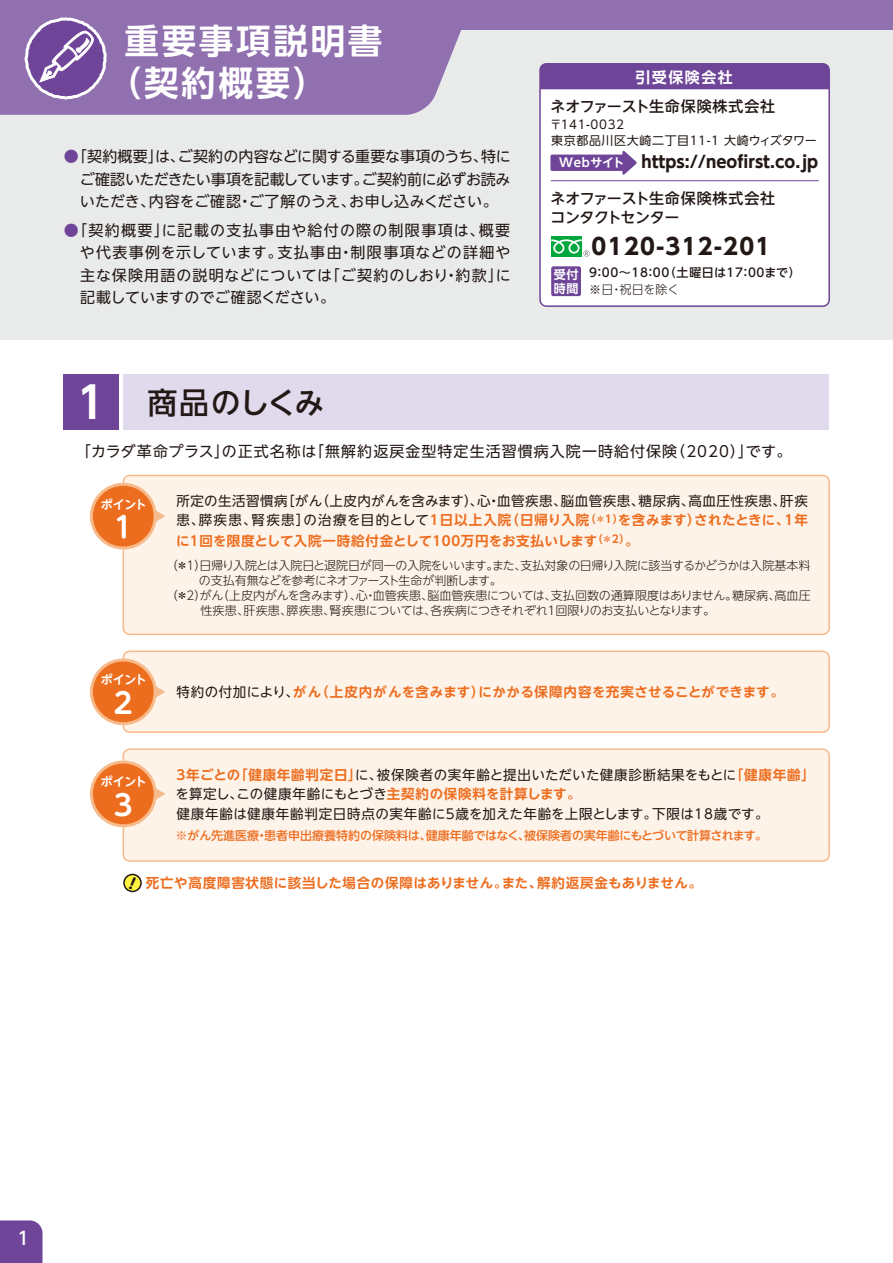
<style>
.page{position:relative;width:893px;height:1263px;background:#fff}
.page>*{position:absolute;margin:0;border:0;box-sizing:border-box;transform-origin:0 0}
.t1{font:700 34.5px/42px "UD Shin Go NT Pro De";letter-spacing:.08em;color:#fff}
.t2{font:500 30px "UD Shin Go NT Pro";letter-spacing:-.045em;color:#221815}
.t3{font:700 28.5px "UD Shin M Go Pro De";color:#fff}
.t4{font:700 22.5px "UD Shin Go NT Pro";letter-spacing:.06em;color:#221815}
.t5{font:500 18px "UD Shin Go NT Pro";color:#fff}
.t6{font:700 16.5px "UD Shin Go NT Pro";color:#221815}
.t7{font:15px/22.5px "UD Shin Go NT Pro";letter-spacing:.04em;color:#221815;text-align:justify}
.t8{font:15px "UD Shin Go NT Pro";letter-spacing:.07em;color:#221815}
.t9{font:500 15px/19.5px "UD Shin Go NT Pro";letter-spacing:-.02em;color:#221815}
.t10{font:500 15px "UD Shin Go NT Pro";letter-spacing:.025em;color:#221815}
.t11{font:700 15px "UD Shin Go NT Pro De";letter-spacing:.1em;color:#fff}
.t12{font:700 13.5px/20.4px "UD Shin Go NT Pro De";letter-spacing:.03em;color:#ed6d1f}
.t13{font:13.5px/19.5px "UD Shin Go NT Pro";letter-spacing:.04em;color:#221815}
.t14{font:300 12px "UD Shin Go NT Pro";color:#221815}
.t15{font:500 12px "UD Shin Go NT Pro";letter-spacing:-.005em;color:#ed6d1f}
.t16{font:300 12px "UD Shin Go NT Pro";letter-spacing:.02em;color:#221815}
.t17{font:12px/16.5px "UD Shin Go NT Pro";letter-spacing:.05em;color:#221815}
.t18{font:300 12px "UD Shin Go NT Pro";letter-spacing:-.04em;color:#221815}
.t19{font:500 12px "UD Shin Go NT Pro";letter-spacing:.06em;color:#221815}
.t20{font:700 12px "UD Shin M Go Pro De";letter-spacing:-.04em;color:#fff}
.t21{font:700 12px/13.5px "UD Shin Go NT Pro De";color:#fff}
.s1{color:#6e4598}
.s2{font-family:"UD Shin Go NT Pro De";font-weight:700;font-size:43.5px;color:#fff}
.s3{font-family:"UD Shin Go NT Pro De";font-size:12px;color:#fff}
.s4{font-family:"UD Shin Go NT Pro";font-weight:400;color:#221815}
.s5{font-family:"UD Shin Go NT Pro De";font-weight:700;color:#ed6d1f}
</style>
<div class="page">
<div style="left:0;top:1220px;width:43px;height:43px;background:#6e4598"></div>
<div style="left:0;top:0;width:893px;height:340px;background:#e9eaea"></div>
<div style="left:0;top:0;width:893px;height:30px;background:#9070af"></div>
<div style="left:0;top:30px;width:461px;height:85px;background:#9070af"></div>
<div style="left:123px;top:475px;width:706px;height:159px;background:#fef3e9;border-radius:6px"></div>
<div style="left:123px;top:475px;width:707px;height:160px;border:2px solid #f7ba8b;border-radius:6px"></div>
<div style="left:540px;top:64px;width:289px;height:242px;background:#fff;border-radius:6px"></div>
<div style="left:539px;top:63px;width:291px;height:244px;border:2px solid #6e4598;border-radius:6px"></div>
<div style="left:540px;top:64px;width:289px;height:25px;background:#6e4598"></div>
<hr style="left:551px;top:180px;width:268px;height:1px;background:#6e4598">
<div style="left:123px;top:375px;width:706px;height:55px;background:#e1d9ec"></div>
<div style="left:64px;top:375px;width:55px;height:55px;background:#6e4598"></div>
<svg style="left:124px;top:874px;width:17px;height:17px"></svg>
<div style="left:123px;top:874px;width:19px;height:18px;border:2px solid #221815;border-radius:50%"></div>
<svg style="left:550px;top:151px;width:87px;height:24px"></svg>
<div style="left:551px;top:266px;width:30px;height:30px;background:#6e4598;border-radius:2px"></div>
<svg style="left:23px;top:17px;width:85px;height:84px;background:#9273b1"></svg>
<div style="left:551px;top:236px;width:31px;height:20px;background:#00a73c"></div>
<svg style="left:551px;top:239px;width:38px;height:17px"></svg>
<div style="left:123px;top:749px;width:706px;height:112px;background:#fef3e9;border-radius:6px"></div>
<div style="left:123px;top:748px;width:707px;height:114px;border:2px solid #f7ba8b;border-radius:6px"></div>
<div style="left:91px;top:484px;width:64px;height:64px;background:#ed6d1f;border-radius:50%"></div>
<div style="left:90px;top:483px;width:67px;height:66px;border:3px solid #f7ba8b;border-radius:50%"></div>
<svg style="left:155px;top:510px;width:10px;height:12px"></svg>
<div style="left:91px;top:762px;width:64px;height:64px;background:#ed6d1f;border-radius:50%"></div>
<div style="left:90px;top:760px;width:67px;height:67px;border:3px solid #f7ba8b;border-radius:50%"></div>
<svg style="left:155px;top:787px;width:10px;height:13px"></svg>
<div style="left:123px;top:651px;width:706px;height:81px;background:#fef3e9;border-radius:6px"></div>
<div style="left:123px;top:651px;width:707px;height:82px;border:2px solid #f7ba8b;border-radius:6px"></div>
<div style="left:91px;top:660px;width:64px;height:64px;background:#ed6d1f;border-radius:50%"></div>
<div style="left:90px;top:658px;width:67px;height:67px;border:3px solid #f7ba8b;border-radius:50%"></div>
<svg style="left:155px;top:685px;width:10px;height:13px"></svg>
<svg style="left:129px;top:876px;width:8px;height:13px"></svg>
<h1 class="t1" style="left:107px;top:19px;width:277px;text-indent:18px">重要事項説明書（契約概要）</h1>
<p class="t7" style="left:80px;top:145px;width:432px;text-indent:-16px"><span class="s1">●</span>「契約概要」は、ご契約の内容などに関する重要な事項のうち、特にご確認いただきたい事項を記載しています。ご契約前に必ずお読みいただき、内容をご確認・ご了解のうえ、お申し込みください。</p>
<p class="t7" style="left:80px;top:218px;width:432px;text-indent:-16px"><span class="s1">●</span>「契約概要」に記載の支払事由や給付の際の制限事項は、概要や代表事例を示しています。支払事由・制限事項などの詳細や主な保険用語の説明などについては「ご契約のしおり・約款」に記載していますのでご確認ください。</p>
<h2 class="t2" style="left:77px;top:378px;width:249px"><span class="s2">1</span> 商品のしくみ</h2>
<p class="t11" style="left:635px;top:65px;width:99px">引受保険会社</p>
<p class="t10" style="left:551px;top:94px;width:226px">ネオファースト生命保険株式会社</p>
<p class="t17" style="left:550px;top:116px;width:269px">〒141-0032<br>東京都品川区大崎二丁目11-1 大崎ウィズタワー</p>
<p class="t6" style="left:559px;top:149px;width:261px"><span class="s3">Webサイト</span> https://neofirst.co.jp</p>
<p class="t9" style="left:551px;top:188px;width:226px">ネオファースト生命保険株式会社コンタクトセンター</p>
<p class="t21" style="left:554px;top:267px;width:26px">受付時間</p>
<h3 class="t4" style="left:592px;top:228px;width:180px">0120-312-201</h3>
<p class="t19" style="left:589px;top:263px;width:213px">9：00～18：00（土曜日は17：00まで）</p>
<p class="t14" style="left:589px;top:280px;width:92px">※日・祝日を除く</p>
<p class="t8" style="left:76px;top:439px;width:717px">「カラダ革命プラス」の正式名称は「無解約返戻金型特定生活習慣病入院一時給付保険（2020）」です。</p>
<p class="t20" style="left:101px;top:494px;width:47px">ポイント</p>
<h3 class="t3" style="left:114px;top:504px;width:20px">1</h3>
<p class="t20" style="left:101px;top:670px;width:47px">ポイント</p>
<h3 class="t3" style="left:114px;top:679px;width:20px">2</h3>
<p class="t20" style="left:101px;top:772px;width:47px">ポイント</p>
<h3 class="t3" style="left:114px;top:782px;width:20px">3</h3>
<p class="t13" style="left:176px;top:490px;width:633px">所定の生活習慣病［がん（上皮内がんを含みます）、心・血管疾患、脳血管疾患、糖尿病、高血圧性疾患、肝疾</p>
<p class="t12" style="left:176px;top:509px;width:633px"><span class="s4">患、膵疾患、腎疾患］の治療を目的として</span>1日以上入院（日帰り入院<sup>（＊１）</sup>を含みます）されたときに、1年に1回を限度として入院一時給付金として１００万円をお支払いします<sup>（＊2）</sup>。</p>
<p class="t14" style="left:166px;top:555px;width:646px">（＊1）日帰り入院とは入院日と退院日が同一の入院をいいます。また、支払対象の日帰り入院に該当するかどうかは入院基本料</p>
<p class="t18" style="left:199px;top:570px;width:304px">の支払有無などを参考にネオファースト生命が判断します。</p>
<p class="t14" style="left:166px;top:586px;width:646px">（＊2）がん（上皮内がんを含みます）、心・血管疾患、脳血管疾患については、支払回数の通算限度はありません。糖尿病、高血圧</p>
<p class="t16" style="left:172px;top:601px;width:544px">　　性疾患、肝疾患、膵疾患、腎疾患については、各疾病につきそれぞれ１回限りのお支払いとなります。</p>
<p class="t12" style="left:176px;top:682px;width:609px"><span class="s4">特約の付加により、</span>がん（上皮内がんを含みます）にかかる保障内容を充実させることができます。</p>
<p class="t13" style="left:176px;top:764px;width:641px"><span class="s5">3年ごとの「健康年齢判定日」</span>に、被保険者の実年齢と提出いただいた健康診断結果をもとに<span class="s5">「健康年齢」</span>を算定し、この健康年齢にもとづき<span class="s5">主契約の保険料を計算します。<br></span>健康年齢は健康年齢判定日時点の実年齢に5歳を加えた年齢を上限とします。下限は18歳です。</p>
<p class="t15" style="left:176px;top:826px;width:593px">※がん先進医療・患者申出療養特約の保険料は、健康年齢ではなく、被保険者の実年齢にもとづいて計算されます。</p>
<p class="t12" style="left:146px;top:872px;width:558px">死亡や高度障害状態に該当した場合の保障はありません。また、解約返戻金もありません。</p>
<p class="t5" style="left:18px;top:1223px;width:13px">1</p>
</div>
